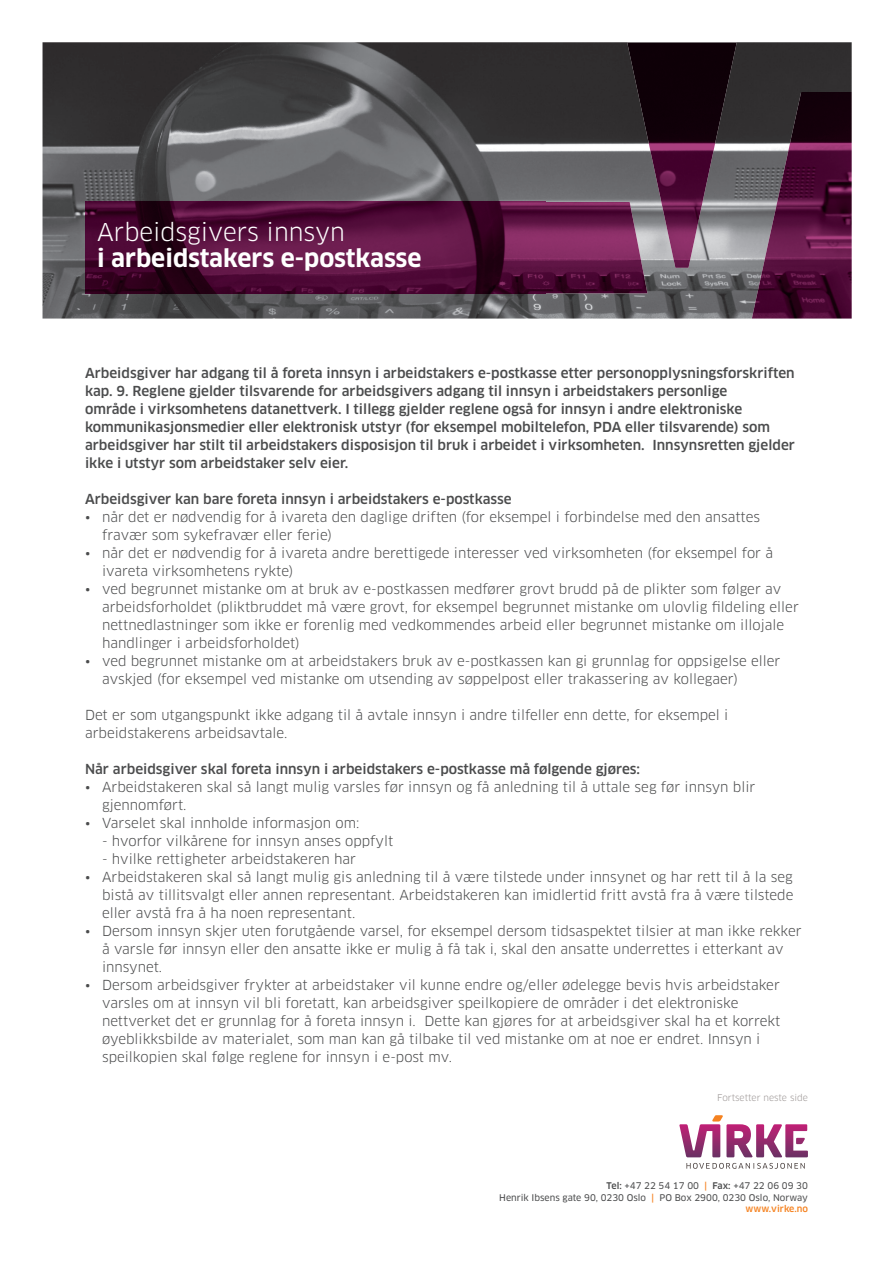
<style>
.page{position:relative;width:893px;height:1263px;background:#fff}
.page>*{position:absolute;margin:0;border:0;box-sizing:border-box;transform-origin:0 0}
.t1{font:700 24px "Clan";color:#fff}
.t2{font:24px "Clan";color:#fff}
.t3{font:13.5px/18px "Clan";color:#4b4c4d}
.t4{font:500 13.5px/18px "Clan";color:#4b4c4d}
.t5{font:9px/11.7px "Clan News";color:#4b4c4d;text-align:right}
.t6{font:9px "Clan";color:#9b9594}
.t7{font:500 9px "Clan";color:#f58220}
.s1{font-family:"Clan";font-weight:500}
.s2{font-family:"Clan";font-weight:500;color:#f58220}
</style>
<div class="page">
<img style="left:43px;top:42px;width:809px;height:277px">
<img style="left:85px;top:202px;width:562px;height:91px">
<svg style="left:686px;top:1163px;width:119px;height:6px"></svg>
<svg style="left:679px;top:1115px;width:129px;height:42px"></svg>
<img style="left:627px;top:43px;width:110px;height:225px">
<img style="left:752px;top:92px;width:100px;height:227px">
<h1 class="t2" style="left:97px;top:217px;width:249px">Arbeidsgivers innsyn</h1>
<h1 class="t1" style="left:97px;top:244px;width:326px">i arbeidstakers e-postkasse</h1>
<p class="t4" style="left:85px;top:364px;width:711px">Arbeidsgiver har adgang til å foreta innsyn i arbeidstakers e-postkasse etter personopplysningsforskriften kap. 9. Reglene gjelder tilsvarende for arbeidsgivers adgang til innsyn i arbeidstakers personlige<br>område i virksomhetens datanettverk. I tillegg gjelder reglene også for innsyn i andre elektroniske kommunikasjonsmedier eller elektronisk utstyr (for eksempel mobiltelefon, PDA eller tilsvarende) som arbeidsgiver har stilt til arbeidstakers disposisjon til bruk i arbeidet i virksomheten. Innsynsretten gjelder ikke i utstyr som arbeidstaker selv eier.</p>
<p class="t4" style="left:85px;top:490px;width:428px">Arbeidsgiver kan bare foreta innsyn i arbeidstakers e-postkasse</p>
<p class="t3" style="left:102px;top:508px;width:659px;text-indent:-17px">• når det er nødvendig for å ivareta den daglige driften (for eksempel i forbindelse med den ansattes fravær som sykefravær eller ferie)</p>
<p class="t3" style="left:102px;top:544px;width:673px;text-indent:-17px">• når det er nødvendig for å ivareta andre berettigede interesser ved virksomheten (for eksempel for å ivareta virksomhetens rykte)</p>
<p class="t3" style="left:102px;top:580px;width:698px;text-indent:-17px">• ved begrunnet mistanke om at bruk av e-postkassen medfører grovt brudd på de plikter som følger av arbeidsforholdet (pliktbruddet må være grovt, for eksempel begrunnet mistanke om ulovlig fildeling eller nettnedlastninger som ikke er forenlig med vedkommendes arbeid eller begrunnet mistanke om illojale handlinger i arbeidsforholdet)</p>
<p class="t3" style="left:102px;top:652px;width:680px;text-indent:-17px">• ved begrunnet mistanke om at arbeidstakers bruk av e-postkassen kan gi grunnlag for oppsigelse eller avskjed (for eksempel ved mistanke om utsending av søppelpost eller trakassering av kollegaer)</p>
<p class="t3" style="left:85px;top:706px;width:645px">Det er som utgangspunkt ikke adgang til å avtale innsyn i andre tilfeller enn dette, for eksempel i arbeidstakerens arbeidsavtale.</p>
<p class="t4" style="left:85px;top:760px;width:556px">Når arbeidsgiver skal foreta innsyn i arbeidstakers e-postkasse må følgende gjøres:</p>
<p class="t3" style="left:102px;top:778px;width:655px;text-indent:-17px">• Arbeidstakeren skal så langt mulig varsles før innsyn og få anledning til å uttale seg før innsyn blir gjennomført.</p>
<p class="t3" style="left:85px;top:814px;width:276px">• Varselet skal innholde informasjon om:</p>
<p class="t3" style="left:102px;top:832px;width:293px">- hvorfor vilkårene for innsyn anses oppfylt</p>
<p class="t3" style="left:102px;top:850px;width:255px">- hvilke rettigheter arbeidstakeren har</p>
<p class="t3" style="left:102px;top:868px;width:693px;text-align:justify;text-indent:-17px">• Arbeidstakeren skal så langt mulig gis anledning til å være tilstede under innsynet og har rett til å la seg bistå av tillitsvalgt eller annen representant. Arbeidstakeren kan imidlertid fritt avstå fra å være tilstede eller avstå fra å ha noen representant.</p>
<p class="t3" style="left:102px;top:922px;width:701px;text-indent:-17px">• Dersom innsyn skjer uten forutgående varsel, for eksempel dersom tidsaspektet tilsier at man ikke rekker å varsle før innsyn eller den ansatte ikke er mulig å få tak i, skal den ansatte underrettes i etterkant av innsynet.</p>
<p class="t3" style="left:102px;top:976px;width:680px;text-indent:-17px">• Dersom arbeidsgiver frykter at arbeidstaker vil kunne endre og/eller ødelegge bevis hvis arbeidstaker varsles om at innsyn vil bli foretatt, kan arbeidsgiver speilkopiere de områder i det elektroniske nettverket det er grunnlag for å foreta innsyn i. Dette kan gjøres for at arbeidsgiver skal ha et korrekt øyeblikksbilde av materialet, som man kan gå tilbake til ved mistanke om at noe er endret. Innsyn i speilkopien skal følge reglene for innsyn i e-post mv.</p>
<p class="t6" style="left:717px;top:1092px;width:92px">Fortsetter neste side</p>
<p class="t5" style="left:499px;top:1180px;width:310px"><span class="s1">Tel:</span> +47 22 54 17 00 <span class="s2">|</span> <span class="s1">Fax:</span> +47 22 06 09 30<br>Henrik Ibsens gate 90, 0230 Oslo <span class="s2">|</span> PO Box 2900, 0230 Oslo, Norway</p>
<p class="t7" style="left:745px;top:1203px;width:64px">www.virke.no</p>
</div>
